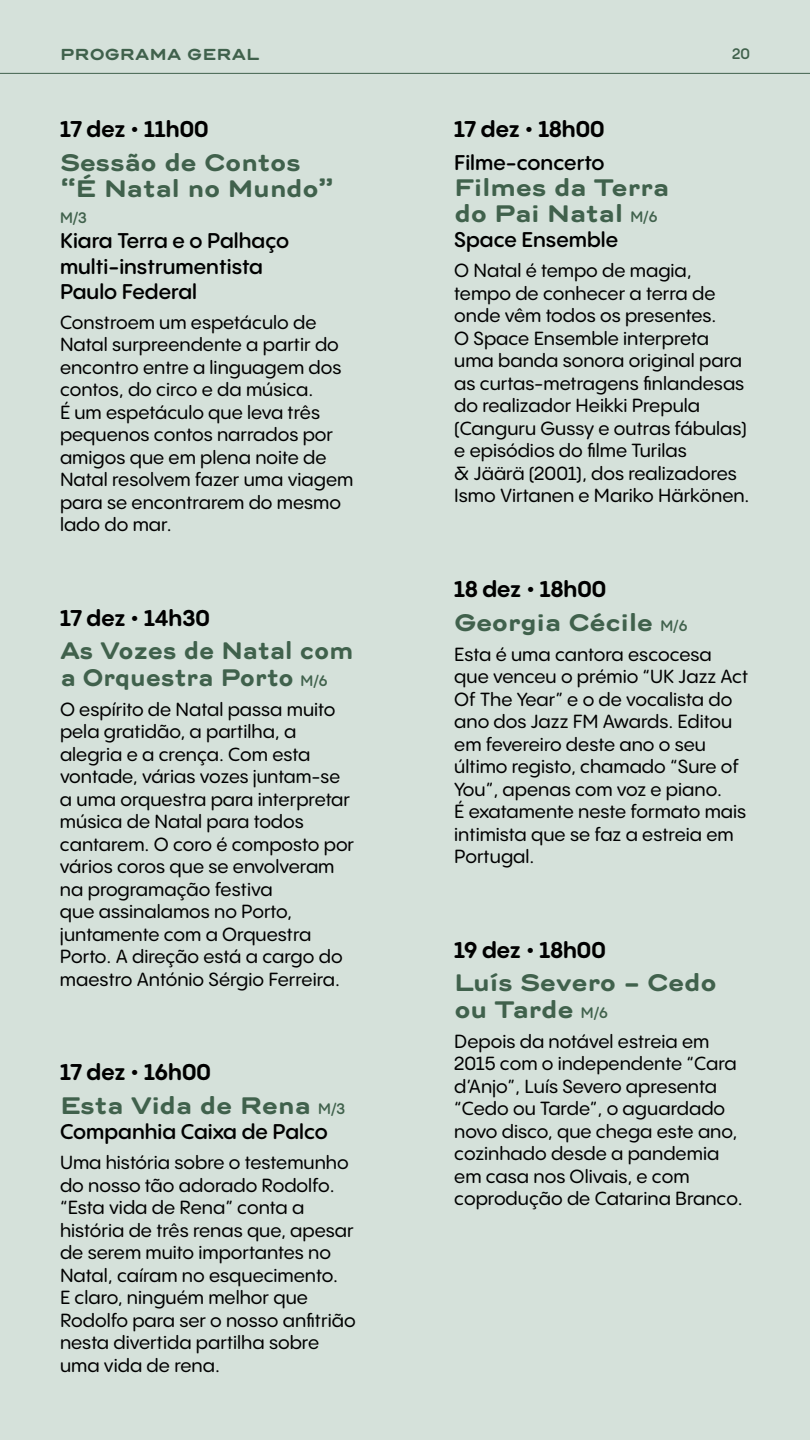
<style>
.page{position:relative;width:810px;height:1440px;background:#d5e1da}
.page>*{position:absolute;margin:0;border:0;box-sizing:border-box;transform-origin:0 0}
.t1{font:700 22.5px/26.2px "Trio Grotesk";letter-spacing:-.05em;color:#40614c}
.t2{font:700 22.5px "PP Pangram Sans Rounded";color:#000}
.t3{font:700 22.5px/26.2px "Trio Grotesk";letter-spacing:-.05em;color:#40614c;scale:.94 1}
.t4{font:600 21px/25.2px "PP Pangram Sans Rounded";color:#000}
.t5{font:500 18.75px/22.5px "PP Pangram Sans Rounded";color:#000}
.t6{font:700 15px "Trio Grotesk";color:#40614c}
.t7{font:600 15px "PP Pangram Sans Rounded";color:#40614c}
.s1{font-family:"PP Pangram Sans Rounded";font-weight:600;font-size:15px}
</style>
<div class="page">
<hr style="left:0;top:73px;width:810px;height:1px;background:#40614c">
<p class="t6" style="left:60px;top:44px;width:201px">PROGRAMA GERAL</p>
<p class="t7" style="left:732px;top:44px;width:19px">20</p>
<p class="t2" style="left:60px;top:114px;width:150px">17 dez • 11h00</p>
<p class="t1" style="left:60px;top:148px;width:276px">Sessão de Contos “É Natal no Mundo”</p>
<p class="t7" style="left:60px;top:208px;width:28px">M/3</p>
<p class="t4" style="left:60px;top:228px;width:231px">Kiara Terra e o Palhaço multi-instrumentista<br>Paulo Federal</p>
<p class="t5" style="left:60px;top:310px;width:295px">Constroem um espetáculo de<br>Natal surpreendente a partir do encontro entre a linguagem dos contos, do circo e da música.<br>É um espetáculo que leva três pequenos contos narrados por amigos que em plena noite de<br>Natal resolvem fazer uma viagem para se encontrarem do mesmo lado do mar.</p>
<p class="t2" style="left:60px;top:602px;width:151px">17 dez • 14h30</p>
<p class="t3" style="left:60px;top:637px;width:314px">As Vozes de Natal com a Orquestra Porto <span class="s1">M/6</span></p>
<p class="t5" style="left:60px;top:697px;width:296px">O espírito de Natal passa muito pela gratidão, a partilha, a alegria e a crença. Com esta vontade, várias vozes juntam-se a uma orquestra para interpretar música de Natal para todos cantarem. O coro é composto por vários coros que se envolveram na programação festiva<br>que assinalamos no Porto, juntamente com a Orquestra<br>Porto. A direção está a cargo do maestro António Sérgio Ferreira.</p>
<p class="t2" style="left:60px;top:1057px;width:152px">17 dez • 16h00</p>
<p class="t1" style="left:60px;top:1091px;width:287px">Esta Vida de Rena <span class="s1">M/3</span></p>
<p class="t4" style="left:60px;top:1119px;width:270px">Companhia Caixa de Palco</p>
<p class="t5" style="left:60px;top:1151px;width:297px">Uma história sobre o testemunho do nosso tão adorado Rodolfo. “Esta vida de Rena” conta a história de três renas que, apesar de serem muito importantes no<br>Natal, caíram no esquecimento.<br>E claro, ninguém melhor que<br>Rodolfo para ser o nosso anfitrião nesta divertida partilha sobre uma vida de rena.</p>
<p class="t2" style="left:454px;top:114px;width:152px">17 dez • 18h00</p>
<p class="t4" style="left:454px;top:149px;width:152px">Filme-concerto</p>
<p class="t1" style="left:454px;top:173px;width:217px">Filmes da Terra do Pai Natal <span class="s1">M/6</span></p>
<p class="t4" style="left:454px;top:227px;width:165px">Space Ensemble</p>
<p class="t5" style="left:454px;top:259px;width:297px">O Natal é tempo de magia, tempo de conhecer a terra de onde vêm todos os presentes.<br>O Space Ensemble interpreta uma banda sonora original para as curtas-metragens finlandesas do realizador Heikki Prepula (Canguru Gussy e outras fábulas) e episódios do filme Turilas<br>&amp; Jäärä (2001), dos realizadores<br>Ismo Virtanen e Mariko Härkönen.</p>
<p class="t2" style="left:454px;top:573px;width:153px">18 dez • 18h00</p>
<p class="t1" style="left:454px;top:608px;width:235px">Georgia Cécile <span class="s1">M/6</span></p>
<p class="t5" style="left:454px;top:642px;width:295px">Esta é uma cantora escocesa que venceu o prémio “UK Jazz Act<br>Of The Year” e o de vocalista do ano dos Jazz FM Awards. Editou em fevereiro deste ano o seu último registo, chamado “Sure of<br>You”, apenas com voz e piano.<br>É exatamente neste formato mais intimista que se faz a estreia em<br>Portugal.</p>
<p class="t2" style="left:454px;top:934px;width:153px">19 dez • 18h00</p>
<p class="t1" style="left:454px;top:968px;width:264px">Luís Severo – Cedo ou Tarde <span class="s1">M/6</span></p>
<p class="t5" style="left:454px;top:1029px;width:290px">Depois da notável estreia em<br>2015 com o independente “Cara d’Anjo”, Luís Severo apresenta “Cedo ou Tarde”, o aguardado novo disco, que chega este ano, cozinhado desde a pandemia em casa nos Olivais, e com coprodução de Catarina Branco.</p>
</div>
